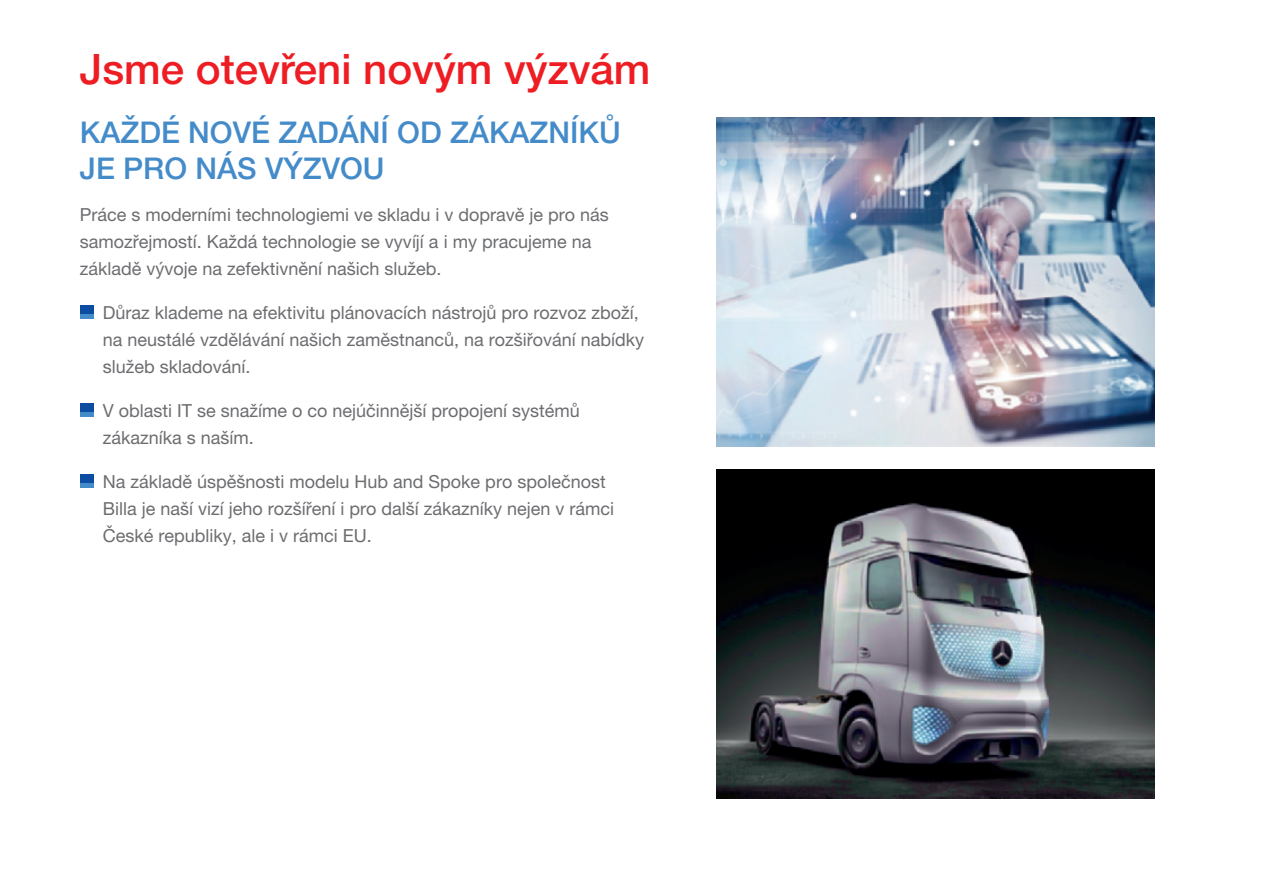
<style>
.page{position:relative;width:1263px;height:893px;background:#fff}
.page>*{position:absolute;margin:0;border:0;box-sizing:border-box;transform-origin:0 0}
.t1{font:500 42px "Helvetica Neue LT Pro";color:#ee1d23}
.t2{font:500 30px/36px "Helvetica Neue LT Pro";color:#448bca}
.t3{font:18px/27px "Helvetica Neue LT Pro";color:#6c6d70}
</style>
<div class="page">
<div style="left:80px;top:305px;width:14px;height:9px;background:#0d4da1"></div>
<div style="left:80px;top:314px;width:14px;height:5px;background:#448bca"></div>
<div style="left:80px;top:403px;width:14px;height:9px;background:#0d4da1"></div>
<div style="left:80px;top:412px;width:14px;height:5px;background:#448bca"></div>
<div style="left:80px;top:474px;width:14px;height:9px;background:#0d4da1"></div>
<div style="left:80px;top:483px;width:14px;height:5px;background:#448bca"></div>
<img style="left:716px;top:118px;width:438px;height:328px">
<img style="left:716px;top:470px;width:438px;height:329px">
<h1 class="t1" style="left:80px;top:44px;width:572px">Jsme otevřeni novým výzvám</h1>
<h2 class="t2" style="left:80px;top:114px;width:542px">KAŽDÉ NOVÉ ZADÁNÍ OD ZÁKAZNÍKŮ<br>JE PRO NÁS VÝZVOU</h2>
<p class="t3" style="left:80px;top:200px;width:530px">Práce s moderními technologiemi ve skladu i v dopravě je pro nás samozřejmostí. Každá technologie se vyvíjí a i my pracujeme na základě vývoje na zefektivnění našich služeb.</p>
<p class="t3" style="left:103px;top:298px;width:543px">Důraz klademe na efektivitu plánovacích nástrojů pro rozvoz zboží, na neustálé vzdělávání našich zaměstnanců, na rozšiřování nabídky služeb skladování.</p>
<p class="t3" style="left:103px;top:396px;width:479px">V oblasti IT se snažíme o co nejúčinnější propojení systémů zákazníka s naším.</p>
<p class="t3" style="left:103px;top:467px;width:513px">Na základě úspěšnosti modelu Hub and Spoke pro společnost<br>Billa je naší vizí jeho rozšíření i pro další zákazníky nejen v rámci<br>České republiky, ale i v rámci EU.</p>
</div>
